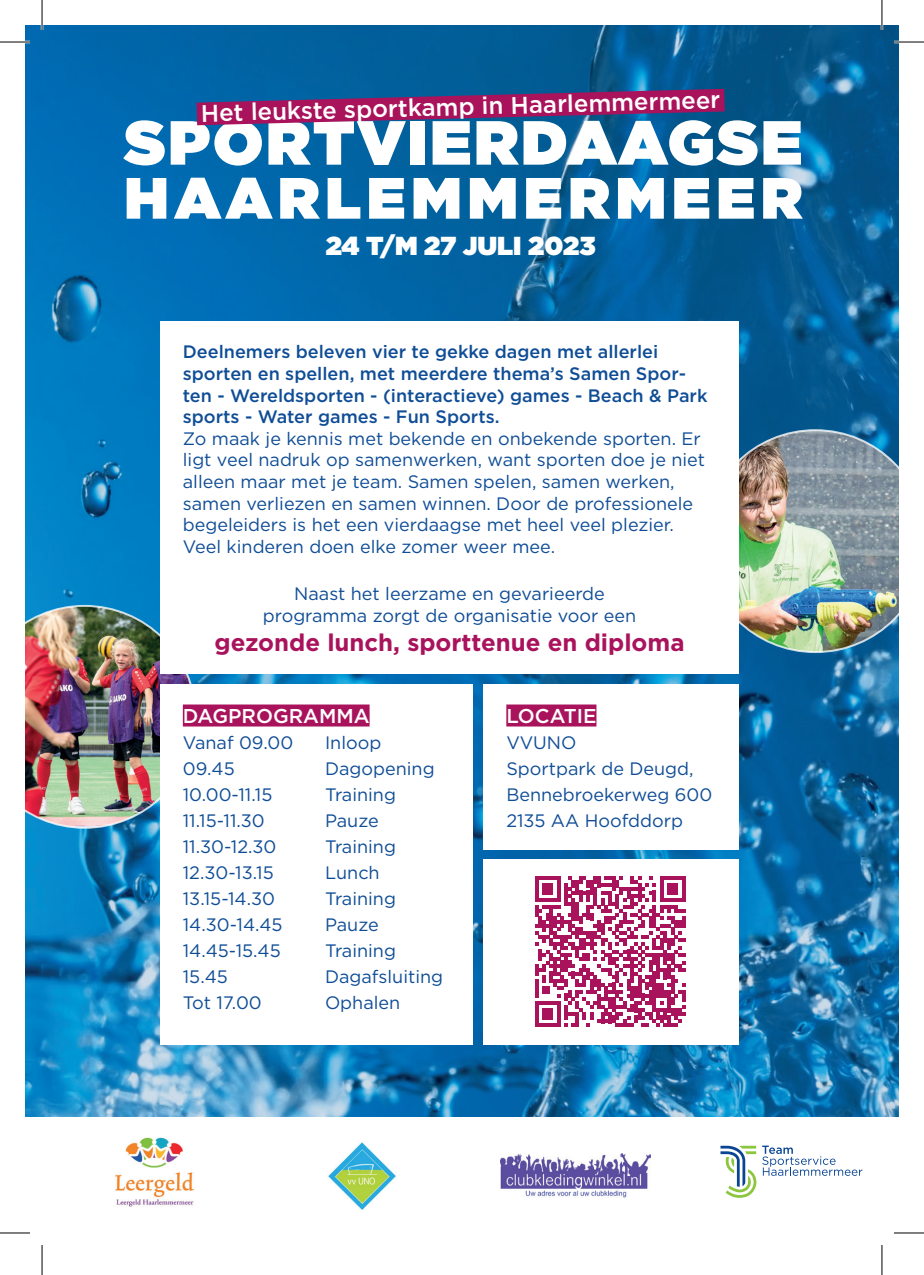
<style>
.page{position:relative;width:924px;height:1275px;background:#fff}
.page>*{position:absolute;margin:0;border:0;box-sizing:border-box;transform-origin:0 0}
.t1{font:900 62.2px "Gotham";letter-spacing:.04em;color:#fff}
.t2{font:900 58.2px "Gotham";letter-spacing:.1em;color:#fff}
.t3{font:900 26px "Gotham";color:#fff}
.t4{font:500 24px "Gotham";color:#fff}
.t5{font:700 24px "Gotham";color:#a9135c}
.t6{font:500 20px "Gotham";color:#fff}
.t7{font:18px/21.6px "Gotham";color:#0f4d96}
.t8{font:500 18px/21.6px "Gotham";color:#0f4d96}
</style>
<div class="page">
<img style="left:25px;top:25px;width:873px;height:1091px">
<img style="left:25px;top:605px;width:171px;height:223px">
<img style="left:738px;top:429px;width:160px;height:224px">
<div style="left:160px;top:321px;width:578px;height:352px;background:#fff"></div>
<svg style="left:720px;top:1145px;width:142px;height:52px"></svg>
<img style="left:115px;top:1137px;width:79px;height:69px">
<img style="left:328px;top:1142px;width:68px;height:67px">
<img style="left:500px;top:1153px;width:150px;height:44px">
<svg style="left:196px;top:89px;width:528px;height:36px;background:#6a2f73"></svg>
<div style="left:160px;top:684px;width:312px;height:360px;background:#fff"></div>
<div style="left:183px;top:704px;width:186px;height:22px;background:#a9135c"></div>
<div style="left:483px;top:684px;width:255px;height:165px;background:#fff"></div>
<div style="left:506px;top:704px;width:90px;height:22px;background:#a9135c"></div>
<div style="left:483px;top:858px;width:255px;height:186px;background:#fff"></div>
<svg style="left:535px;top:876px;width:150px;height:150px"></svg>
<hr style="left:0;top:41px;width:30px;height:2px;background:#fff">
<hr style="left:893px;top:41px;width:30px;height:2px;background:#fff">
<hr style="left:41px;top:0;width:2px;height:30px;background:#fff">
<hr style="left:880px;top:0;width:2px;height:30px;background:#fff">
<hr style="left:0;top:42px;width:30px;height:1px;background:#000">
<hr style="left:893px;top:42px;width:30px;height:1px;background:#000">
<hr style="left:0;top:1232px;width:30px;height:1px;background:#000">
<hr style="left:893px;top:1232px;width:30px;height:1px;background:#000">
<hr style="left:42px;top:0;width:1px;height:30px;background:#000">
<hr style="left:42px;top:1245px;width:1px;height:30px;background:#000">
<hr style="left:881px;top:0;width:1px;height:30px;background:#000">
<hr style="left:881px;top:1245px;width:1px;height:30px;background:#000">
<h3 class="t4" style="left:201px;top:95px;width:520px;rotate:-1deg">Het leukste sportkamp in Haarlemmermeer</h3>
<h1 class="t1" style="left:124px;top:98px;width:679px">SPORTVIERDAAGSE</h1>
<h2 class="t2" style="left:124px;top:156px;width:679px">HAARLEMMERMEER</h2>
<h3 class="t3" style="left:325px;top:227px;width:271px">24 T/M 27 JULI 2023</h3>
<p class="t8" style="left:183px;top:341px;width:526px">Deelnemers beleven vier te gekke dagen met allerlei sporten en spellen, met meerdere thema’s Samen Spor&shy;ten - Wereldsporten - (interactieve) games - Beach &amp; Park sports - Water games - Fun Sports.</p>
<p class="t7" style="left:183px;top:427px;width:523px">Zo maak je kennis met bekende en onbekende sporten. Er ligt veel nadruk op samenwerken, want sporten doe je niet alleen maar met je team. Samen spelen, samen werken, samen verliezen en samen winnen. Door de professionele begeleiders is het een vierdaagse met heel veel plezier.<br>Veel kinderen doen elke zomer weer mee.</p>
<p class="t7" style="left:263px;top:583px;width:375px;text-align:center">Naast het leerzame en gevarieerde programma zorgt de organisatie voor een</p>
<h3 class="t5" style="left:214px;top:626px;width:471px">gezonde lunch, sporttenue en diploma</h3>
<p class="t6" style="left:183px;top:702px;width:188px">DAGPROGRAMMA</p>
<p class="t7" style="left:183px;top:731px;width:112px">Vanaf 09.00</p>
<p class="t7" style="left:325px;top:731px;width:58px">Inloop</p>
<p class="t7" style="left:183px;top:757px;width:53px">09.45</p>
<p class="t7" style="left:325px;top:757px;width:111px">Dagopening</p>
<p class="t7" style="left:183px;top:783px;width:91px">10.00-11.15</p>
<p class="t7" style="left:325px;top:783px;width:72px">Training</p>
<p class="t7" style="left:183px;top:809px;width:83px">11.15-11.30</p>
<p class="t7" style="left:325px;top:809px;width:55px">Pauze</p>
<p class="t7" style="left:183px;top:835px;width:95px">11.30-12.30</p>
<p class="t7" style="left:325px;top:835px;width:72px">Training</p>
<p class="t7" style="left:183px;top:861px;width:92px">12.30-13.15</p>
<p class="t7" style="left:325px;top:861px;width:56px">Lunch</p>
<p class="t7" style="left:183px;top:887px;width:94px">13.15-14.30</p>
<p class="t7" style="left:325px;top:887px;width:72px">Training</p>
<p class="t7" style="left:183px;top:913px;width:101px">14.30-14.45</p>
<p class="t7" style="left:325px;top:913px;width:55px">Pauze</p>
<p class="t7" style="left:183px;top:939px;width:99px">14.45-15.45</p>
<p class="t7" style="left:325px;top:939px;width:72px">Training</p>
<p class="t7" style="left:183px;top:965px;width:46px">15.45</p>
<p class="t7" style="left:325px;top:965px;width:120px">Dagafsluiting</p>
<p class="t7" style="left:183px;top:991px;width:80px">Tot 17.00</p>
<p class="t7" style="left:325px;top:991px;width:77px">Ophalen</p>
<p class="t6" style="left:506px;top:702px;width:92px">LOCATIE</p>
<p class="t7" style="left:506px;top:729px;width:207px;line-height:26px">VVUNO<br>Sportpark de Deugd,<br>Bennebroekerweg 600<br>2135 AA Hoofddorp</p>
</div>
